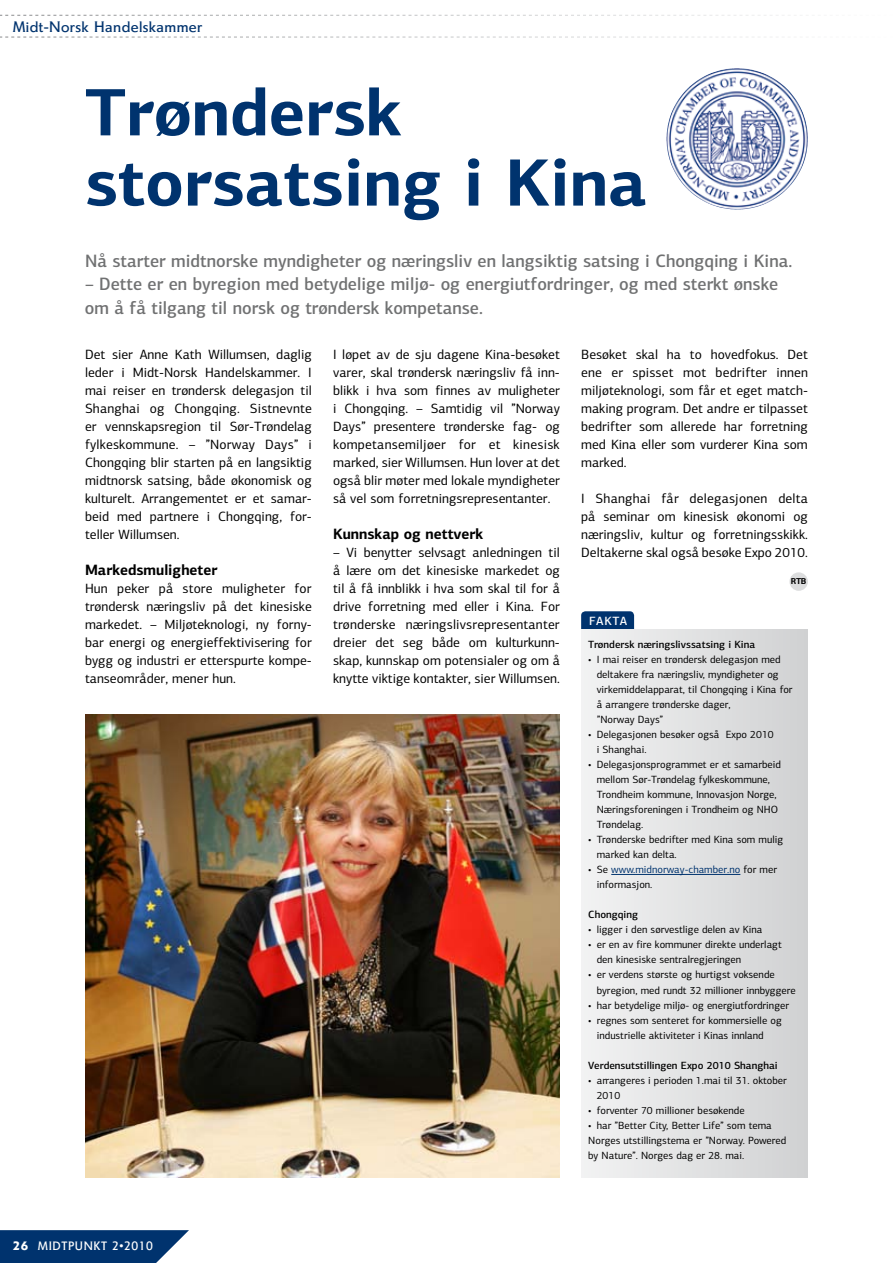
<style>
.page{position:relative;width:893px;height:1263px;background:#fff}
.page>*{position:absolute;margin:0;border:0;box-sizing:border-box;transform-origin:0 0}
.t1{font:700 67.05px/70.2px "PF Centro Sans Pro";color:#00336e}
.t2{font:500 18px/24px "PF Centro Sans Pro";color:#707172}
.t3{font:700 15px "PF Centro Sans Pro";color:#000}
.t4{font:15px "Agora BQ";letter-spacing:.025em;color:#00336e}
.t5{font:13.5px/18px "PF Centro Sans Pro";color:#000;text-align:justify}
.t6{font:12px "Agora BQ";letter-spacing:.05em;color:#fff}
.t7{font:500 12px "PF Centro Sans Pro";color:#fff}
.t8{font:10.5px/15px "PF Centro Sans Pro";color:#000}
.t9{font:500 10.5px "PF Centro Sans Pro";color:#000}
.t10{font:10.5px/15px "PF Centro Sans Pro";color:#00336e}
.t11{font:700 8.55px "PF Centro Sans Pro";color:#000}
.s1{color:#000}
.s2{font-weight:500}
</style>
<div class="page">
<svg style="left:0;top:15px;width:784px;height:1px"></svg>
<svg style="left:0;top:37px;width:748px;height:1px"></svg>
<img style="left:673px;top:68px;width:61px;height:40px">
<div style="left:581px;top:611px;width:53px;height:24px;background:#00336e;border-radius:4px"></div>
<div style="left:581px;top:630px;width:227px;height:548px;background:linear-gradient(to right,#f2f3f3,#d0d1d2)"></div>
<hr style="left:611px;top:874px;width:129px;height:1px;background:#00336e">
<div style="left:789px;top:572px;width:19px;height:19px;background:#dcddde;border-radius:50%"></div>
<img style="left:85px;top:714px;width:475px;height:464px">
<svg style="left:0;top:1230px;width:189px;height:33px;background:#17457b"></svg>
<p class="t4" style="left:13px;top:17px;width:191px">Midt-Norsk Handelskammer</p>
<h1 class="t1" style="left:85px;top:77px;width:563px">Trøndersk storsatsing i Kina</h1>
<h2 class="t2" style="left:85px;top:248px;width:709px">Nå starter midtnorske myndigheter og næringsliv en langsiktig satsing i Chongqing i Kina.</h2>
<h2 class="t2" style="left:85px;top:272px;width:695px">– Dette er en byregion med betydelige miljø- og energiutfordringer, og med sterkt ønske om å få tilgang til norsk og trøndersk kompetanse.</h2>
<p class="t5" style="left:85px;top:345px;width:228px">Det sier Anne Kath Willumsen, daglig leder i Midt-Norsk Handelskammer. I mai reiser en trøndersk delegasjon til Shanghai og Chongqing. Sistnevnte er vennskapsregion til Sør-Trøndelag fylkeskommune. – ”Norway Days” i Chongqing blir starten på en langsiktig midtnorsk satsing, både økonomisk og kulturelt. Arrangementet er et samar&shy;beid med partnere i Chongqing, for&shy;teller Willumsen.</p>
<p class="t3" style="left:85px;top:560px;width:134px">Markedsmuligheter</p>
<p class="t5" style="left:85px;top:579px;width:228px">Hun peker på store muligheter for trøndersk næringsliv på det kinesiske markedet. – Miljøteknologi, ny forny&shy;bar energi og energieffektivisering for bygg og industri er etterspurte kompe&shy;tanseområder, mener hun.</p>
<p class="t5" style="left:581px;top:345px;width:228px">Besøket skal ha to hovedfokus. Det ene er spisset mot bedrifter innen miljøteknologi, som får et eget match&shy;making program. Det andre er tilpasset bedrifter som allerede har forretning med Kina eller som vurderer Kina som marked.</p>
<p class="t5" style="left:581px;top:489px;width:228px">I Shanghai får delegasjonen delta på seminar om kinesisk økonomi og næringsliv, kultur og forretningsskikk.<br>Deltakerne skal også besøke Expo 2010.</p>
<p class="t5" style="left:333px;top:345px;width:228px">I løpet av de sju dagene Kina-besøket varer, skal trøndersk næringsliv få inn&shy;blikk i hva som finnes av muligheter i Chongqing. – Samtidig vil ”Norway Days” presentere trønderske fag- og kompetansemiljøer for et kinesisk marked, sier Willumsen. Hun lover at det også blir møter med lokale myndigheter så vel som forretningsrepresentanter.</p>
<p class="t3" style="left:333px;top:524px;width:152px">Kunnskap og nettverk</p>
<p class="t5" style="left:333px;top:543px;width:228px">– Vi benytter selvsagt anledningen til å lære om det kinesiske markedet og til å få innblikk i hva som skal til for å drive forretning med eller i Kina. For trønderske næringslivsrepresentanter dreier det seg både om kulturkunn&shy;skap, kunnskap om potensialer og om å knytte viktige kontakter, sier Willumsen.</p>
<p class="t11" style="left:791px;top:576px;width:17px">RTB</p>
<p class="t7" style="left:589px;top:614px;width:39px">fakta</p>
<p class="t9" style="left:588px;top:638px;width:169px">Trøndersk næringslivssatsing i Kina</p>
<p class="t8" style="left:597px;top:652px;width:197px;text-indent:-9px">• I mai reiser en trøndersk delegasjon med deltakere fra næringsliv, myndigheter og virkemiddelapparat, til Chongqing i Kina for å arrangere trønderske dager,<br>”Norway Days”</p>
<p class="t8" style="left:597px;top:727px;width:178px;text-indent:-9px">• Delegasjonen besøker også Expo 2010 i Shanghai.</p>
<p class="t8" style="left:597px;top:757px;width:186px;text-indent:-9px">• Delegasjonsprogrammet er et samarbeid mellom Sør-Trøndelag fylkeskommune, Trondheim kommune, Innovasjon Norge, Næringsforeningen i Trondheim og NHO Trøndelag.</p>
<p class="t8" style="left:597px;top:832px;width:188px;text-indent:-9px">• Trønderske bedrifter med Kina som mulig marked kan delta.</p>
<p class="t10" style="left:597px;top:862px;width:182px;text-indent:-9px"><span class="s1">• Se</span> www.midnorway-chamber.no <span class="s1">for mer informasjon.</span></p>
<p class="t9" style="left:588px;top:908px;width:51px">Chongqing</p>
<p class="t8" style="left:588px;top:922px;width:176px">• ligger i den sørvestlige delen av Kina</p>
<p class="t8" style="left:597px;top:937px;width:186px;text-indent:-9px">• er en av fire kommuner direkte underlagt den kinesiske sentralregjeringen</p>
<p class="t8" style="left:597px;top:967px;width:200px;text-indent:-9px">• er verdens største og hurtigst voksende byregion, med rundt 32 millioner innbyggere</p>
<p class="t8" style="left:588px;top:997px;width:202px">• har betydelige miljø- og energiutfordringer</p>
<p class="t8" style="left:597px;top:1012px;width:186px;text-indent:-9px">• regnes som senteret for kommersielle og industrielle aktiviteter i Kinas innland</p>
<p class="t9" style="left:588px;top:1058px;width:191px">Verdensutstillingen Expo 2010 Shanghai</p>
<p class="t8" style="left:597px;top:1072px;width:192px;text-indent:-9px">• arrangeres i perioden 1.mai til 31. oktober<br>2010</p>
<p class="t8" style="left:588px;top:1102px;width:158px">• forventer 70 millioner besøkende</p>
<p class="t8" style="left:588px;top:1117px;width:200px">• har ”Better City, Better Life” som tema<br>Norges utstillingstema er ”Norway. Powered by Nature”. Norges dag er 28. mai.</p>
<p class="t6" style="left:13px;top:1238px;width:142px"><span class="s2">26</span> Midtpunkt 2•2010</p>
</div>
